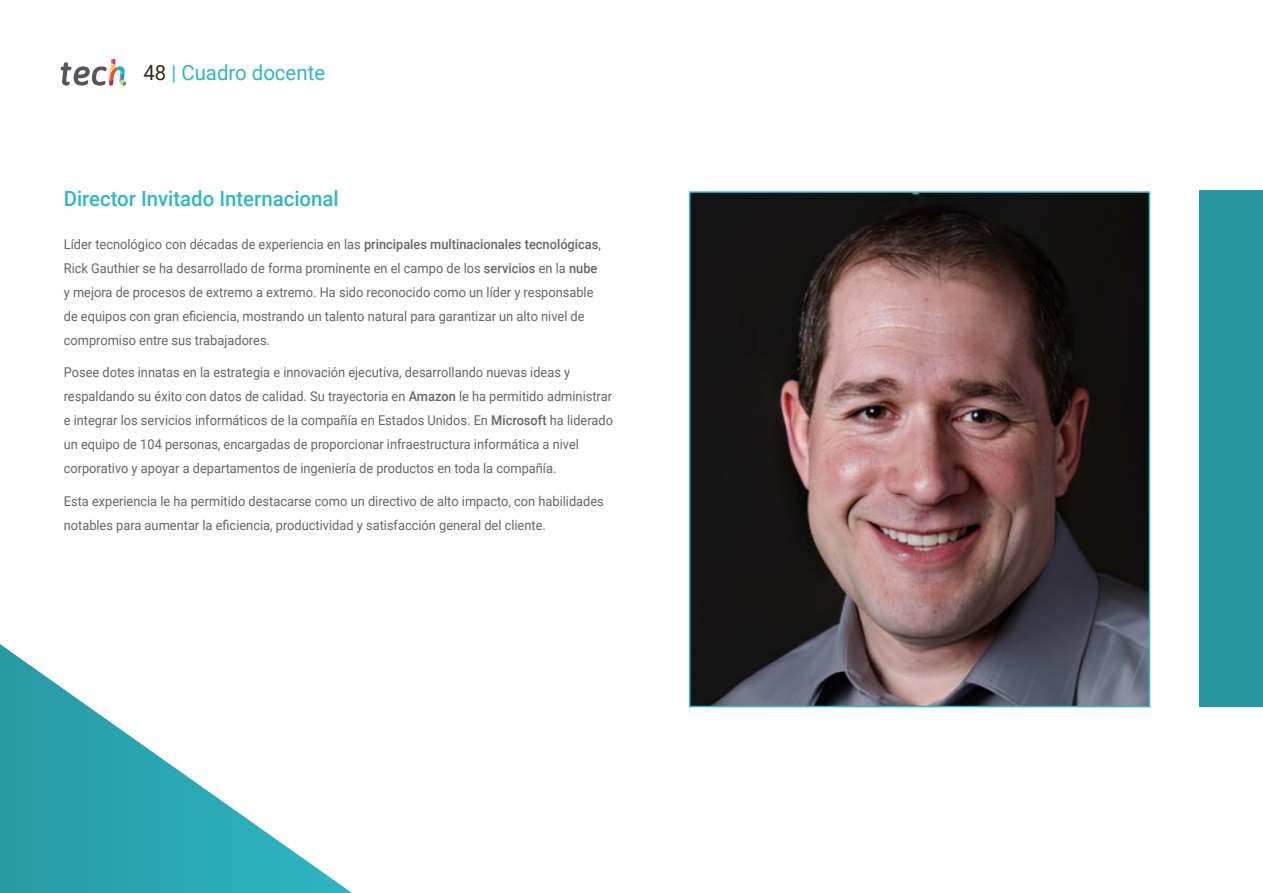
<style>
.page{position:relative;width:1263px;height:893px;background:#fff}
.page>*{position:absolute;margin:0;border:0;box-sizing:border-box;transform-origin:0 0}
.t1{font:500 21px "Roboto";color:#2db8c5}
.t2{font:21px "Roboto";color:#2db8c5}
.t3{font:13.5px/24px "Roboto";color:#656565;scale:.95 1}
.s1{color:#312e20}
.s2{font-weight:500}
</style>
<div class="page">
<svg style="left:61px;top:59px;width:65px;height:27px"></svg>
<svg style="left:0;top:644px;width:352px;height:249px"></svg>
<div style="left:1199px;top:190px;width:64px;height:516px;background:#2798a3"></div>
<img style="left:692px;top:194px;width:455px;height:510px">
<div style="left:689px;top:191px;width:461px;height:516px;border:2px solid #2db8c5"></div>
<h1 class="t2" style="left:144px;top:57px;width:183px"><span class="s1">48</span> | Cuadro docente</h1>
<h1 class="t1" style="left:64px;top:184px;width:276px">Director Invitado Internacional</h1>
<p class="t3" style="left:64px;top:231px;width:567px">Líder tecnológico con décadas de experiencia en las <span class="s2">principales multinacionales tecnológicas</span>, Rick Gauthier se ha desarrollado de forma prominente en el campo de los <span class="s2">servicios</span> en la <span class="s2">nube </span>y mejora de procesos de extremo a extremo. Ha sido reconocido como un líder y responsable de equipos con gran eficiencia, mostrando un talento natural para garantizar un alto nivel de compromiso entre sus trabajadores.</p>
<p class="t3" style="left:64px;top:360px;width:580px">Posee dotes innatas en la estrategia e innovación ejecutiva, desarrollando nuevas ideas y respaldando su éxito con datos de calidad. Su trayectoria en <span class="s2">Amazon</span> le ha permitido administrar e integrar los servicios informáticos de la compañía en Estados Unidos. En <span class="s2">Microsoft</span> ha liderado un equipo de 104 personas, encargadas de proporcionar infraestructura informática a nivel corporativo y apoyar a departamentos de ingeniería de productos en toda la compañía.</p>
<p class="t3" style="left:64px;top:488px;width:570px">Esta experiencia le ha permitido destacarse como un directivo de alto impacto, con habilidades notables para aumentar la eficiencia, productividad y satisfacción general del cliente.</p>
</div>
